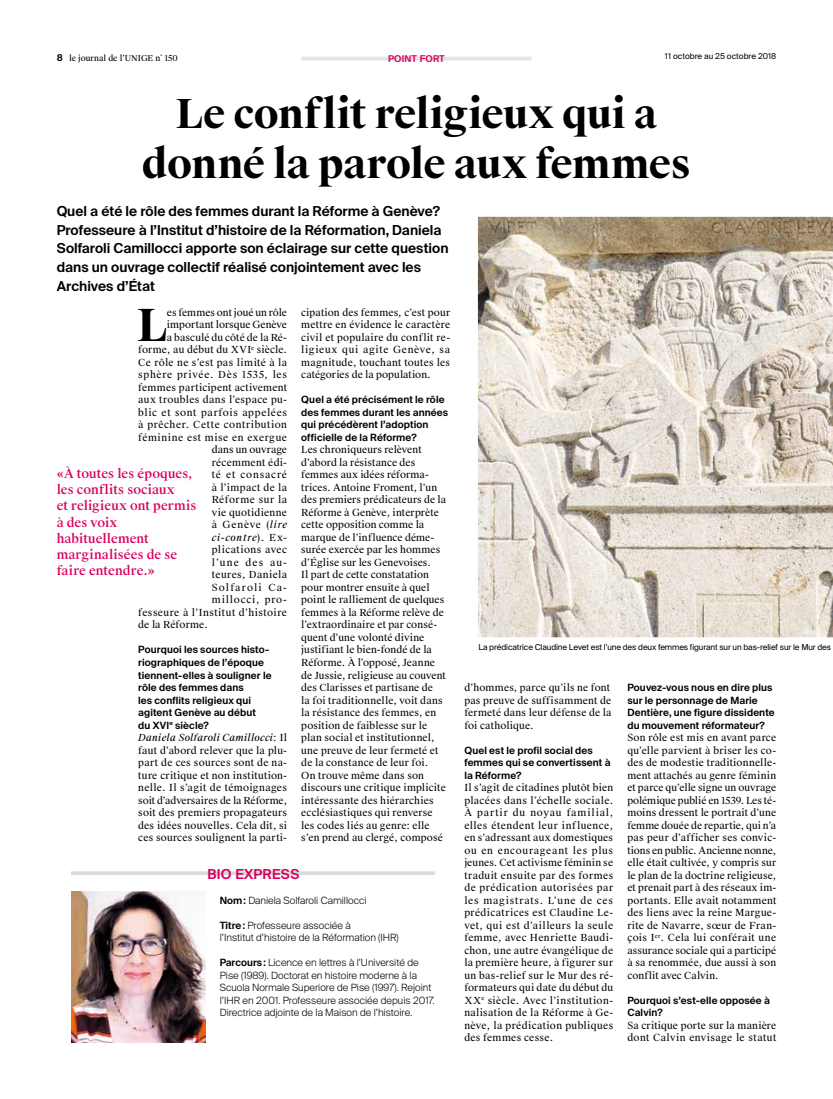
<style>
.page{position:relative;width:833px;height:1099px;background:#fff}
.page>*{position:absolute;margin:0;border:0;box-sizing:border-box;transform-origin:0 0}
.t1{font:700 44.25px "Suisse Works";color:#000}
.t2{font:700 40px/50px "Suisse Works";letter-spacing:-.015em;color:#000;text-align:center}
.t3{font:600 13.75px/18.8px "Suisse Intl";color:#000}
.t4{font:600 13.75px "Suisse Intl";letter-spacing:.02em;color:#da005e}
.t5{font:500 12.5px/16.2px "Suisse Works";letter-spacing:.005em;color:#da005e}
.t6{font:600 10px/12.5px "Suisse Intl";letter-spacing:.01em;color:#000}
.t7{font:300 10px/12.5px "Suisse Intl";color:#000}
.t8{font:9.75px/12.5px "Suisse Works";letter-spacing:.015em;color:#000;text-align:justify}
.t9{font:9.75px "Suisse Works";letter-spacing:.04em;color:#000}
.t10{font:9.75px "Suisse Works";letter-spacing:.045em;color:#000}
.t11{font:9.75px "Suisse Works";letter-spacing:.035em;color:#000}
.t12{font:9.75px "Suisse Works";letter-spacing:.05em;color:#000}
.t13{font:9.75px "Suisse Works";letter-spacing:.06em;color:#000}
.t14{font:9.75px "Suisse Works";letter-spacing:.07em;color:#000}
.t15{font:9.75px "Suisse Works";letter-spacing:-.005em;color:#000}
.t16{font:italic 9.75px "Suisse Works";letter-spacing:.06em;color:#000}
.t17{font:9.75px "Suisse Works";letter-spacing:.085em;color:#000}
.t18{font:9.75px "Suisse Works";letter-spacing:.08em;color:#000}
.t19{font:9.75px "Suisse Works";letter-spacing:.115em;color:#000}
.t20{font:600 9.38px "Suisse Intl";letter-spacing:.02em;color:#da005e}
.t21{font:8.12px "Suisse Intl";letter-spacing:-.015em;color:#000}
.t22{font:8.12px "Suisse Works";color:#000}
.s1{font-family:"Suisse Intl";font-weight:600;font-size:9.38px}
.s2{font-style:italic}
.s3{font-style:normal}
.s4{font-weight:600}
</style>
<div class="page">
<hr style="left:71px;top:871px;width:364px;height:4px;background:#d8dbdc">
<svg style="left:477px;top:216px;width:356px;height:422px;background:#d6cdc0"></svg>
<hr style="left:301px;top:57px;width:230px;height:3px;background:#e3e4e6">
<img style="left:72px;top:891px;width:134px;height:151px">
<p class="t22" style="left:57px;top:53px;width:123px"><span class="s1">8</span> le journal de l’UNIGE n˚ 150</p>
<p class="t21" style="left:665px;top:52px;width:113px">11 octobre au 25 octobre 2018</p>
<p class="t20" style="left:388px;top:53px;width:58px">POINT FORT</p>
<h2 class="t2" style="left:142px;top:90px;width:550px">Le conflit religieux qui a donné la parole aux femmes</h2>
<p class="t3" style="left:57px;top:201px;width:393px">Quel a été le rôle des femmes durant la Réforme à Genève?<br>Professeure à l’Institut d’histoire de la Réformation, Daniela Solfaroli Camillocci apporte son éclairage sur cette question dans un ouvrage collectif réalisé conjointement avec les Archives d’État</p>
<h1 class="t1" style="left:137px;top:298px;width:31px">L</h1>
<p class="t15" style="left:167px;top:306px;width:122px">es femmes ont joué un rôle</p>
<p class="t8" style="left:167px;top:319px;width:122px">important lorsque Genève</p>
<p class="t8" style="left:167px;top:331px;width:122px">a basculé du côté de la Ré-</p>
<p class="t8" style="left:138px;top:344px;width:150px">forme, au début du XVI<sup>e</sup> siècle.</p>
<p class="t9" style="left:138px;top:356px;width:150px">Ce rôle ne s’est pas limité à la</p>
<p class="t14" style="left:138px;top:369px;width:150px">sphère privée. Dès 1535, les</p>
<p class="t8" style="left:138px;top:381px;width:150px">femmes participent activement</p>
<p class="t11" style="left:138px;top:394px;width:150px">aux troubles dans l’espace pu-</p>
<p class="t13" style="left:138px;top:406px;width:150px">blic et sont parfois appelées</p>
<p class="t12" style="left:138px;top:419px;width:150px">à prêcher. Cette contribution</p>
<p class="t10" style="left:138px;top:431px;width:150px">féminine est mise en exergue</p>
<p class="t8" style="left:212px;top:444px;width:77px">dans un ouvrage</p>
<p class="t8" style="left:212px;top:456px;width:77px">récemment édi-</p>
<p class="t18" style="left:212px;top:469px;width:77px">té et consacré</p>
<p class="t11" style="left:212px;top:481px;width:77px">à l’impact de la</p>
<p class="t9" style="left:212px;top:494px;width:77px">Réforme sur la</p>
<p class="t8" style="left:212px;top:506px;width:77px">vie quotidienne</p>
<p class="t8" style="left:212px;top:519px;width:77px">à Genève (<span class="s2">lire</span></p>
<p class="t16" style="left:212px;top:531px;width:77px">ci-contre<span class="s3">). Ex-</span></p>
<p class="t9" style="left:212px;top:544px;width:77px">plications avec</p>
<p class="t8" style="left:212px;top:556px;width:77px">l’une des au-</p>
<p class="t9" style="left:212px;top:569px;width:77px">teures, Daniela</p>
<p class="t19" style="left:212px;top:581px;width:77px">Solfaroli Ca-</p>
<p class="t17" style="left:212px;top:594px;width:77px">millocci, pro-</p>
<p class="t10" style="left:138px;top:606px;width:150px">fesseure à l’Institut d’histoire</p>
<p class="t8" style="left:138px;top:619px;width:71px">de la Réforme.</p>
<p class="t6" style="left:138px;top:643px;width:135px">Pourquoi les sources histo&shy;riographiques de l’époque tiennent-elles à souligner le rôle des femmes dans<br>les conflits religieux qui agitent Genève au début<br>du XVI<sup>e</sup> siècle?</p>
<p class="t8" style="left:138px;top:731px;width:150px"><span class="s2">Daniela Solfaroli Camillocci</span>: Il faut d’abord relever que la plu&shy;part de ces sources sont de na&shy;ture critique et non institution&shy;nelle. Il s’agit de témoignages soit d’adversaires de la Réforme, soit des premiers propagateurs des idées nouvelles. Cela dit, si ces sources soulignent la parti-</p>
<p class="t5" style="left:57px;top:465px;width:141px">«À toutes les époques, les conflits sociaux<br>et religieux ont permis à des voix habituellement marginalisées de se faire entendre.»</p>
<p class="t8" style="left:301px;top:306px;width:150px">cipation des femmes, c’est pour mettre en évidence le caractère civil et populaire du conflit re&shy;ligieux qui agite Genève, sa magnitude, touchant toutes les catégories de la population.</p>
<p class="t6" style="left:301px;top:393px;width:148px">Quel a été précisément le rôle des femmes durant les années qui précédèrent l’adoption officielle de la Réforme?</p>
<p class="t8" style="left:301px;top:444px;width:146px;text-align:left">Les chroniqueurs relèvent d’abord la résistance des femmes aux idées réforma&shy;trices. Antoine Froment, l’un des premiers prédicateurs de la<br>Réforme à Genève, interprète cette opposition comme la marque de l’influence déme&shy;surée exercée par les hommes d’Église sur les Genevoises.<br>Il part de cette constatation pour montrer ensuite à quel point le ralliement de quelques femmes à la Réforme relève de l’extraordinaire et par consé&shy;quent d’une volonté divine justifiant le bien-fondé de la<br>Réforme. À l’opposé, Jeanne de Jussie, religieuse au couvent des Clarisses et partisane de<br>la foi traditionnelle, voit dans la résistance des femmes, en position de faiblesse sur le plan social et institutionnel, une preuve de leur fermeté et de la constance de leur foi.<br>On trouve même dans son discours une critique implicite intéressante des hiérarchies ecclésiastiques qui renverse les codes liés au genre: elle s’en prend au clergé, composé</p>
<h3 class="t4" style="left:207px;top:865px;width:93px">BIO EXPRESS</h3>
<p class="t7" style="left:220px;top:893px;width:148px"><span class="s4">Nom:</span> Daniela Solfaroli Camillocci</p>
<p class="t7" style="left:220px;top:918px;width:181px"><span class="s4">Titre:</span> Professeure associée à<br>l’Institut d’histoire de la Réformation (IHR)</p>
<p class="t7" style="left:220px;top:956px;width:216px"><span class="s4">Parcours:</span> Licence en lettres à l’Université de Pise (1989). Doctorat en histoire moderne à la Scuola Normale Superiore de Pise (1997). Rejoint l’IHR en 2001. Professeure associée depuis 2017.<br>Directrice adjointe de la Maison de l’histoire.</p>
<p class="t21" style="left:478px;top:642px;width:354px">La prédicatrice Claudine Levet est l’une des deux femmes figurant sur un bas-relief sur le Mur des</p>
<p class="t8" style="left:464px;top:681px;width:149px;text-align:left">d’hommes, parce qu’ils ne font pas preuve de suffisamment de fermeté dans leur défense de la foi catholique.</p>
<p class="t6" style="left:464px;top:743px;width:148px">Quel est le profil social des femmes qui se convertissent à la Réforme?</p>
<p class="t8" style="left:464px;top:781px;width:150px">Il s’agit de citadines plutôt bien placées dans l’échelle sociale.<br>À partir du noyau familial, elles étendent leur influence, en s’adressant aux domestiques ou en encourageant les plus jeunes. Cet activisme féminin se traduit ensuite par des formes de prédication autorisées par les magistrats. L’une de ces prédicatrices est Claudine Le&shy;vet, qui est d’ailleurs la seule femme, avec Henriette Baudi&shy;chon, une autre évangélique de la première heure, à figurer sur un bas-relief sur le Mur des ré&shy;formateurs qui date du début du XX<sup>e</sup> siècle. Avec l’institution&shy;nalisation de la Réforme à Ge&shy;nève, la prédication publiques des femmes cesse.</p>
<p class="t6" style="left:627px;top:681px;width:149px">Pouvez-vous nous en dire plus sur le personnage de Marie<br>Dentière, une figure dissidente du mouvement réformateur?</p>
<p class="t8" style="left:627px;top:731px;width:150px">Son rôle est mis en avant parce qu’elle parvient à briser les co&shy;des de modestie traditionnelle&shy;ment attachés au genre féminin et parce qu’elle signe un ouvrage polémique publié en 1539. Les té&shy;moins dressent le portrait d’une femme douée de repartie, qui n’a pas peur d’afficher ses convic&shy;tions en public. Ancienne nonne, elle était cultivée, y compris sur le plan de la doctrine religieuse, et prenait part à des réseaux im&shy;portants. Elle avait notamment des liens avec la reine Margue&shy;rite de Navarre, sœur de Fran&shy;çois I<sup>er</sup>. Cela lui conférait une assurance sociale qui a participé à sa renommée, due aussi à son conflit avec Calvin.</p>
<p class="t6" style="left:627px;top:993px;width:144px">Pourquoi s’est-elle opposée à<br>Calvin?</p>
<p class="t8" style="left:627px;top:1019px;width:150px">Sa critique porte sur la manière dont Calvin envisage le statut</p>
</div>
